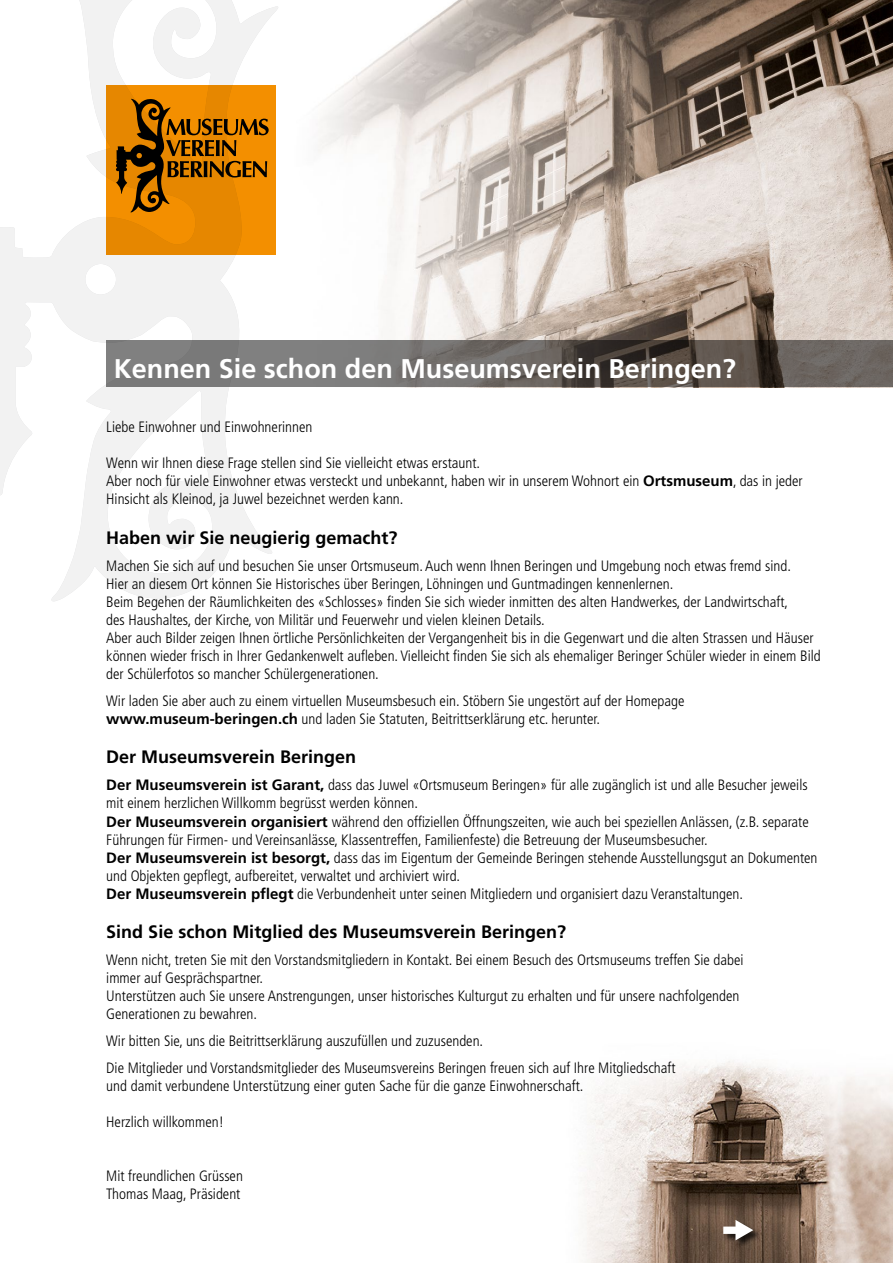
<style>
.page{position:relative;width:893px;height:1263px;background:#fff}
.page>*{position:absolute;margin:0;border:0;box-sizing:border-box;transform-origin:0 0}
.t1{font:700 27px "Frutiger";color:#fff}
.t2{font:700 18px "Frutiger";color:#000}
.t3{font:300 condensed 15px/18px "Frutiger";color:#000}
.s1{font-weight:700;font-stretch:normal}
</style>
<div class="page">
<img style="left:581px;top:1061px;width:312px;height:202px">
<svg style="left:0;top:0;width:278px;height:602px"></svg>
<img style="left:318px;top:0;width:575px;height:340px">
<svg style="left:106px;top:340px;width:787px;height:47px;background:#6a6662"></svg>
<div style="left:723px;top:1220px;width:39px;height:29px;background:#000;opacity:.75"></div>
<svg style="left:723px;top:1220px;width:30px;height:20px"></svg>
<h1 class="t1" style="left:114px;top:353px;width:624px">Kennen Sie schon den Museumsverein Beringen?</h1>
<p class="t3" style="left:106px;top:418px;width:208px">Liebe Einwohner und Einwohnerinnen</p>
<p class="t3" style="left:106px;top:454px;width:698px">Wenn wir Ihnen diese Frage stellen sind Sie vielleicht etwas erstaunt.<br>Aber noch für viele Einwohner etwas versteckt und unbekannt, haben wir in unserem Wohnort ein <span class="s1">Ortsmuseum</span>, das in jeder<br>Hinsicht als Kleinod, ja Juwel bezeichnet werden kann.</p>
<p class="t2" style="left:106px;top:527px;width:293px">Haben wir Sie neugierig gemacht?</p>
<p class="t3" style="left:106px;top:557px;width:716px">Machen Sie sich auf und besuchen Sie unser Ortsmuseum. Auch wenn Ihnen Beringen und Umgebung noch etwas fremd sind.<br>Hier an diesem Ort können Sie Historisches über Beringen, Löhningen und Guntmadingen kennenlernen.<br>Beim Begehen der Räumlichkeiten des «Schlosses» finden Sie sich wieder inmitten des alten Handwerkes, der Landwirtschaft,<br>des Haushaltes, der Kirche, von Militär und Feuerwehr und vielen kleinen Details.<br>Aber auch Bilder zeigen Ihnen örtliche Persönlichkeiten der Vergangenheit bis in die Gegenwart und die alten Strassen und Häuser können wieder frisch in Ihrer Gedankenwelt aufleben. Vielleicht finden Sie sich als ehemaliger Beringer Schüler wieder in einem Bild der Schülerfotos so mancher Schülergenerationen.</p>
<p class="t3" style="left:106px;top:692px;width:580px">Wir laden Sie aber auch zu einem virtuellen Museumsbesuch ein. Stöbern Sie ungestört auf der Homepage <span class="s1">www.museum-beringen.ch</span> und laden Sie Statuten, Beitrittserklärung etc. herunter.</p>
<p class="t2" style="left:106px;top:747px;width:251px">Der Museumsverein Beringen</p>
<p class="t3" style="left:106px;top:776px;width:713px"><span class="s1">Der Museumsverein ist Garant,</span> dass das Juwel «Ortsmuseum Beringen» für alle zugänglich ist und alle Besucher jeweils mit einem herzlichen Willkomm begrüsst werden können.<br><span class="s1">Der Museumsverein organisiert</span> während den offiziellen Öffnungszeiten, wie auch bei speziellen Anlässen, (z.B. separate Führungen für Firmen- und Vereinsanlässe, Klassentreffen, Familienfeste) die Betreuung der Museumsbesucher.<br><span class="s1">Der Museumsverein ist besorgt,</span> dass das im Eigentum der Gemeinde Beringen stehende Ausstellungsgut an Dokumenten und Objekten gepflegt, aufbereitet, verwaltet und archiviert wird.<br><span class="s1">Der Museumsverein pflegt</span> die Verbundenheit unter seinen Mitgliedern und organisiert dazu Veranstaltungen.</p>
<p class="t2" style="left:106px;top:921px;width:461px">Sind Sie schon Mitglied des Museumsverein Beringen?</p>
<p class="t3" style="left:106px;top:951px;width:639px">Wenn nicht, treten Sie mit den Vorstandsmitgliedern in Kontakt. Bei einem Besuch des Ortsmuseums treffen Sie dabei immer auf Gesprächspartner.<br>Unterstützen auch Sie unsere Anstrengungen, unser historisches Kulturgut zu erhalten und für unsere nachfolgenden Generationen zu bewahren.</p>
<p class="t3" style="left:106px;top:1028px;width:571px;line-height:27px">Wir bitten Sie, uns die Beitrittserklärung auszufüllen und zuzusenden.<br>Die Mitglieder und Vorstandsmitglieder des Museumsvereins Beringen freuen sich auf Ihre Mitgliedschaft</p>
<p class="t3" style="left:106px;top:1077px;width:479px">und damit verbundene Unterstützung einer guten Sache für die ganze Einwohnerschaft.</p>
<p class="t3" style="left:106px;top:1113px;width:119px">Herzlich willkommen!</p>
<p class="t3" style="left:106px;top:1167px;width:138px">Mit freundlichen Grüssen<br>Thomas Maag, Präsident</p>
</div>
